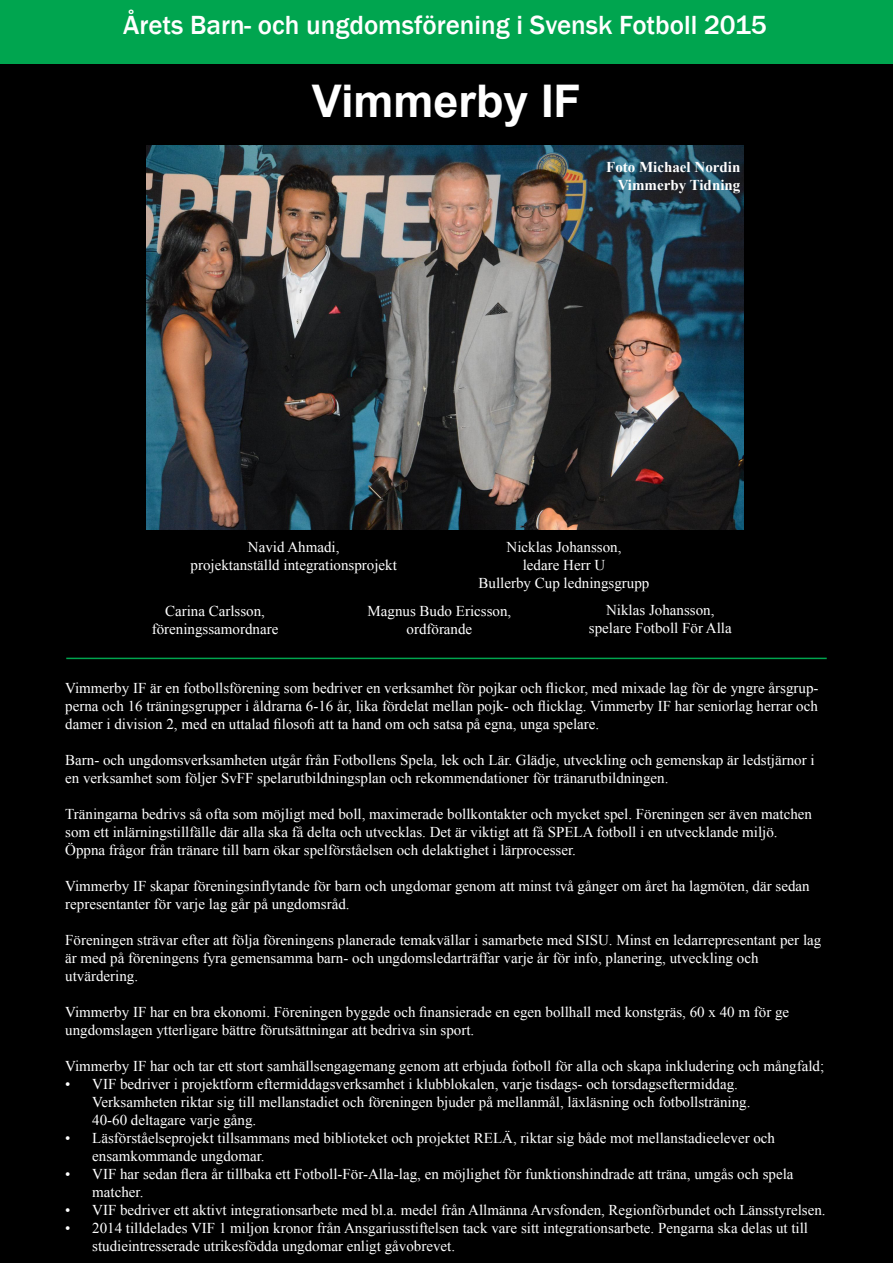
<style>
.page{position:relative;width:893px;height:1263px;background:#fff}
.page>*{position:absolute;margin:0;border:0;box-sizing:border-box;transform-origin:0 0}
.t1{font:700 45px "Arial";color:#fff}
.t2{font:500 27px "Franklin Gothic";color:#fff}
.t3{font:15px/18px "Times New Roman";color:#fff}
.t4{font:700 15px/18px "Times New Roman";color:#fff;text-align:right}
</style>
<div class="page">
<div style="left:0;top:64px;width:893px;height:1199px;background:#000"></div>
<img style="left:146px;top:145px;width:597px;height:385px">
<div style="left:0;top:0;width:893px;height:64px;background:#00a54f"></div>
<hr style="left:66px;top:658px;width:761px;height:1px;background:#00a54f">
<p class="t2" style="left:123px;top:8px;width:645px">Årets Barn- och ungdomsförening i Svensk Fotboll 2015</p>
<p class="t1" style="left:312px;top:71px;width:271px">Vimmerby IF</p>
<p class="t4" style="left:606px;top:158px;width:136px">Foto Michael Nordin<br>Vimmerby Tidning</p>
<p class="t3" style="left:191px;top:538px;width:208px;text-align:center">Navid Ahmadi,<br>projektanställd integrationsprojekt</p>
<p class="t3" style="left:507px;top:538px;width:116px">Nicklas Johansson,</p>
<p class="t3" style="left:523px;top:556px;width:84px">ledare Herr U</p>
<p class="t3" style="left:479px;top:574px;width:172px">Bullerby Cup ledningsgrupp</p>
<p class="t3" style="left:165px;top:602px;width:101px">Carina Carlsson,</p>
<p class="t3" style="left:152px;top:620px;width:128px">föreningssamordnare</p>
<p class="t3" style="left:367px;top:602px;width:145px">Magnus Budo Ericsson,</p>
<p class="t3" style="left:406px;top:620px;width:67px">ordförande</p>
<p class="t3" style="left:606px;top:600px;width:110px">Niklas Johansson,</p>
<p class="t3" style="left:589px;top:618px;width:144px">spelare Fotboll För Alla</p>
<p class="t3" style="left:65px;top:678px;width:755px;text-align:justify">Vimmerby IF är en fotbollsförening som bedriver en verksamhet för pojkar och flickor, med mixade lag för de yngre årsgrup&shy;perna och 16 träningsgrupper i åldrarna 6-16 år, lika fördelat mellan pojk- och flicklag. Vimmerby IF har seniorlag herrar och damer i division 2, med en uttalad filosofi att ta hand om och satsa på egna, unga spelare.</p>
<p class="t3" style="left:65px;top:750px;width:751px">Barn- och ungdomsverksamheten utgår från Fotbollens Spela, lek och Lär. Glädje, utveckling och gemenskap är ledstjärnor i en verksamhet som följer SvFF spelarutbildningsplan och rekommendationer för tränarutbildningen.</p>
<p class="t3" style="left:65px;top:804px;width:748px">Träningarna bedrivs så ofta som möjligt med boll, maximerade bollkontakter och mycket spel. Föreningen ser även matchen som ett inlärningstillfälle där alla ska få delta och utvecklas. Det är viktigt att få SPELA fotboll i en utvecklande miljö.</p>
<p class="t3" style="left:65px;top:840px;width:512px">Öppna frågor från tränare till barn ökar spelförståelsen och delaktighet i lärprocesser.</p>
<p class="t3" style="left:65px;top:876px;width:746px">Vimmerby IF skapar föreningsinflytande för barn och ungdomar genom att minst två gånger om året ha lagmöten, där sedan representanter för varje lag går på ungdomsråd.</p>
<p class="t3" style="left:65px;top:930px;width:758px">Föreningen strävar efter att följa föreningens planerade temakvällar i samarbete med SISU. Minst en ledarrepresentant per lag är med på föreningens fyra gemensamma barn- och ungdomsledarträffar varje år för info, planering, utveckling och</p>
<p class="t3" style="left:65px;top:966px;width:74px">utvärdering.</p>
<p class="t3" style="left:65px;top:1002px;width:725px">Vimmerby IF har en bra ekonomi. Föreningen byggde och finansierade en egen bollhall med konstgräs, 60 x 40 m för ge</p>
<p class="t3" style="left:65px;top:1020px;width:411px">ungdomslagen ytterligare bättre förutsättningar att bedriva sin sport.</p>
<p class="t3" style="left:65px;top:1056px;width:760px">Vimmerby IF har och tar ett stort samhällsengagemang genom att erbjuda fotboll för alla och skapa inkludering och mångfald;</p>
<p class="t3" style="left:92px;top:1074px;width:660px;text-indent:-27px">• VIF bedriver i projektform eftermiddagsverksamhet i klubblokalen, varje tisdags- och torsdagseftermiddag.<br>Verksamheten riktar sig till mellanstadiet och föreningen bjuder på mellanmål, läxläsning och fotbollsträning.<br>40-60 deltagare varje gång.</p>
<p class="t3" style="left:92px;top:1128px;width:684px;text-indent:-27px">• Läsförståelseprojekt tillsammans med biblioteket och projektet RELÄ, riktar sig både mot mellanstadieelever och ensamkommande ungdomar.</p>
<p class="t3" style="left:92px;top:1164px;width:703px;text-indent:-27px">• VIF har sedan flera år tillbaka ett Fotboll-För-Alla-lag, en möjlighet för funktionshindrade att träna, umgås och spela matcher.</p>
<p class="t3" style="left:65px;top:1200px;width:762px">• VIF bedriver ett aktivt integrationsarbete med bl.a. medel från Allmänna Arvsfonden, Regionförbundet och Länsstyrelsen.</p>
<p class="t3" style="left:92px;top:1218px;width:717px;text-indent:-27px">• 2014 tilldelades VIF 1 miljon kronor från Ansgariusstiftelsen tack vare sitt integrationsarbete. Pengarna ska delas ut till studieintresserade utrikesfödda ungdomar enligt gåvobrevet.</p>
</div>
